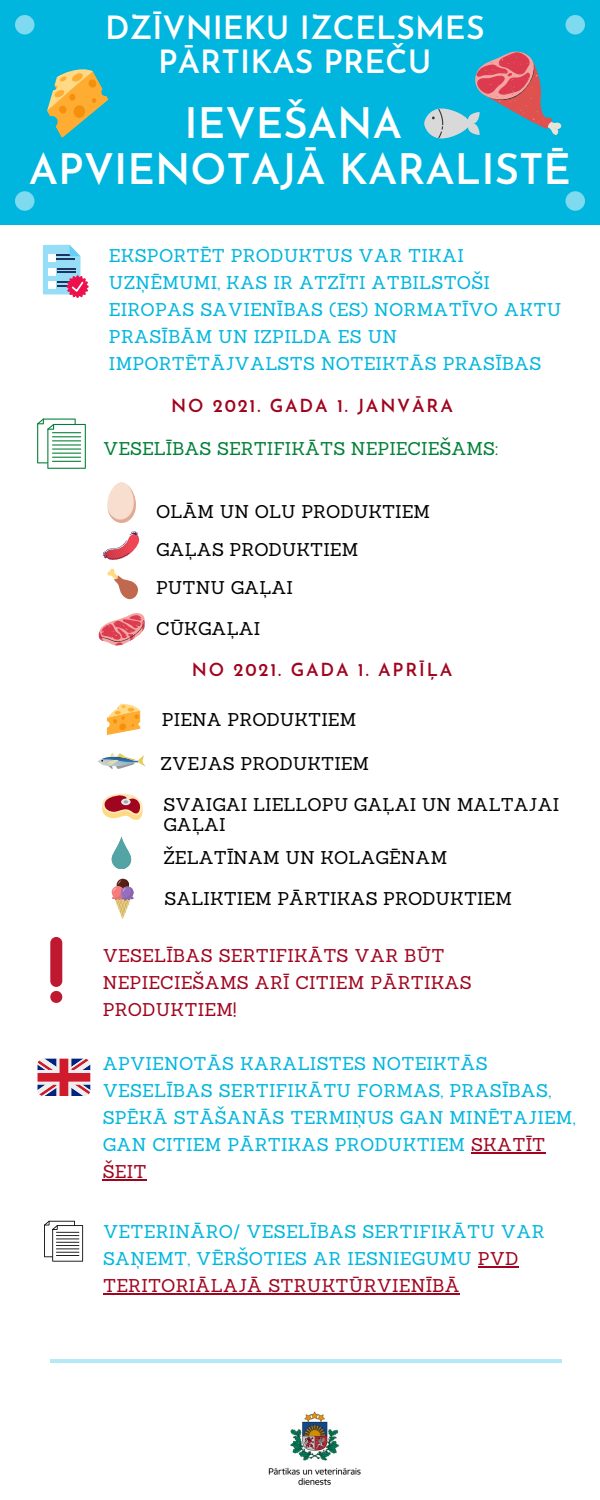
<style>
.page{position:relative;width:600px;height:1500px;background:#fff}
.page>*{position:absolute;margin:0;border:0;box-sizing:border-box;transform-origin:0 0}
.t1{font:600 42px "Josefin Sans";color:#fff}
.t2{font:600 32px "Josefin Sans";color:#fff}
.t3{font:18px/27px "Sanchez";letter-spacing:.01em;color:#00b6de}
.t4{font:18px/20.2px "Sanchez";color:#000}
.t5{font:18px/27px "Sanchez";letter-spacing:.01em;color:#a0041e}
.t6{font:600 18px "Josefin Sans";letter-spacing:.1em;color:#a0041e}
.t7{font:18px "Sanchez";color:#008037}
.s1{color:#a0041e}
</style>
<div class="page">
<div style="left:0;top:0;width:600px;height:225px;background:#00b6de"></div>
<div style="left:15px;top:15px;width:19px;height:19px;background:#7edaee;border-radius:50%"></div>
<div style="left:566px;top:15px;width:19px;height:19px;background:#7edaee;border-radius:50%"></div>
<div style="left:566px;top:191px;width:19px;height:20px;background:#7edaee;border-radius:50%"></div>
<div style="left:15px;top:191px;width:19px;height:20px;background:#7edaee;border-radius:50%"></div>
<svg style="left:37px;top:419px;width:49px;height:50px"></svg>
<svg style="left:47px;top:69px;width:62px;height:69px"></svg>
<svg style="left:424px;top:51px;width:138px;height:88px"></svg>
<svg style="left:107px;top:482px;width:29px;height:41px"></svg>
<svg style="left:112px;top:837px;width:19px;height:32px"></svg>
<svg style="left:107px;top:569px;width:31px;height:31px"></svg>
<svg style="left:99px;top:613px;width:46px;height:33px"></svg>
<svg style="left:103px;top:531px;width:37px;height:29px"></svg>
<svg style="left:107px;top:704px;width:33px;height:31px"></svg>
<svg style="left:102px;top:794px;width:40px;height:26px"></svg>
<svg style="left:98px;top:753px;width:47px;height:16px"></svg>
<svg style="left:112px;top:879px;width:21px;height:40px"></svg>
<svg style="left:43px;top:245px;width:46px;height:53px"></svg>
<svg style="left:44px;top:1221px;width:39px;height:40px"></svg>
<hr style="left:471px;top:1152px;width:75px;height:2px;background:#a0041e">
<hr style="left:103px;top:1179px;width:44px;height:2px;background:#a0041e">
<svg style="left:38px;top:1059px;width:52px;height:37px;background:#c17487"></svg>
<svg style="left:50px;top:991px;width:12px;height:12px"></svg>
<div style="left:50px;top:937px;width:12px;height:50px;background:#be1931;border-radius:6px"></div>
<hr style="left:478px;top:1266px;width:41px;height:2px;background:#a0041e">
<hr style="left:103px;top:1293px;width:357px;height:2px;background:#a0041e">
<hr style="left:51px;top:1359px;width:511px;height:4px;background:#b4e9f5">
<img style="left:268px;top:1411px;width:93px;height:74px">
<p class="t2" style="left:105px;top:15px;width:381px">DZĪVNIEKU IZCELSMES</p>
<p class="t2" style="left:158px;top:49px;width:275px">PĀRTIKAS PREČU</p>
<p class="t1" style="left:184px;top:107px;width:219px">IEVEŠANA</p>
<p class="t1" style="left:29px;top:153px;width:544px">APVIENOTAJĀ KARALISTĒ</p>
<p class="t3" style="left:109px;top:241px;width:454px">EKSPORTĒT PRODUKTUS VAR TIKAI UZŅĒMUMI, KAS IR ATZĪTI ATBILSTOŠI EIROPAS SAVIENĪBAS (ES) NORMATĪVO AKTU PRASĪBĀM UN IZPILDA ES UN IMPORTĒTĀJVALSTS NOTEIKTĀS PRASĪBAS</p>
<p class="t6" style="left:171px;top:399px;width:283px">NO 2021. GADA 1. JANVĀRA</p>
<p class="t7" style="left:103px;top:437px;width:397px">VESELĪBAS SERTIFIKĀTS NEPIECIEŠAMS:</p>
<p class="t4" style="left:156px;top:501px;width:275px">OLĀM UN OLU PRODUKTIEM</p>
<p class="t4" style="left:156px;top:539px;width:204px">GAĻAS PRODUKTIEM</p>
<p class="t4" style="left:156px;top:578px;width:138px">PUTNU GAĻAI</p>
<p class="t4" style="left:156px;top:619px;width:106px">CŪKGAĻAI</p>
<p class="t6" style="left:192px;top:662px;width:262px">NO 2021. GADA 1. APRĪĻA</p>
<p class="t4" style="left:162px;top:709px;width:196px">PIENA PRODUKTIEM</p>
<p class="t4" style="left:161px;top:753px;width:210px">ZVEJAS PRODUKTIEM</p>
<p class="t4" style="left:163px;top:794px;width:397px">SVAIGAI LIELLOPU GAĻAI UN MALTAJAI<br>GAĻAI</p>
<p class="t4" style="left:163px;top:847px;width:285px">ŽELATĪNAM UN KOLAGĒNAM</p>
<p class="t4" style="left:164px;top:888px;width:349px">SALIKTIEM PĀRTIKAS PRODUKTIEM</p>
<p class="t5" style="left:103px;top:942px;width:371px">VESELĪBAS SERTIFIKĀTS VAR BŪT<br>NEPIECIEŠAMS ARĪ CITIEM PĀRTIKAS<br>PRODUKTIEM!</p>
<p class="t3" style="left:103px;top:1050px;width:474px">APVIENOTĀS KARALISTES NOTEIKTĀS<br>VESELĪBAS SERTIFIKĀTU FORMAS, PRASĪBAS,<br>SPĒKĀ STĀŠANĀS TERMIŅUS GAN MINĒTAJIEM,<br>GAN CITIEM PĀRTIKAS PRODUKTIEM <span class="s1">SKATĪT<br>ŠEIT</span></p>
<p class="t3" style="left:103px;top:1218px;width:443px">VETERINĀRO/ VESELĪBAS SERTIFIKĀTU VAR<br>SAŅEMT, VĒRŠOTIES AR IESNIEGUMU <span class="s1">PVD<br>TERITORIĀLAJĀ STRUKTŪRVIENĪBĀ</span></p>
</div>
